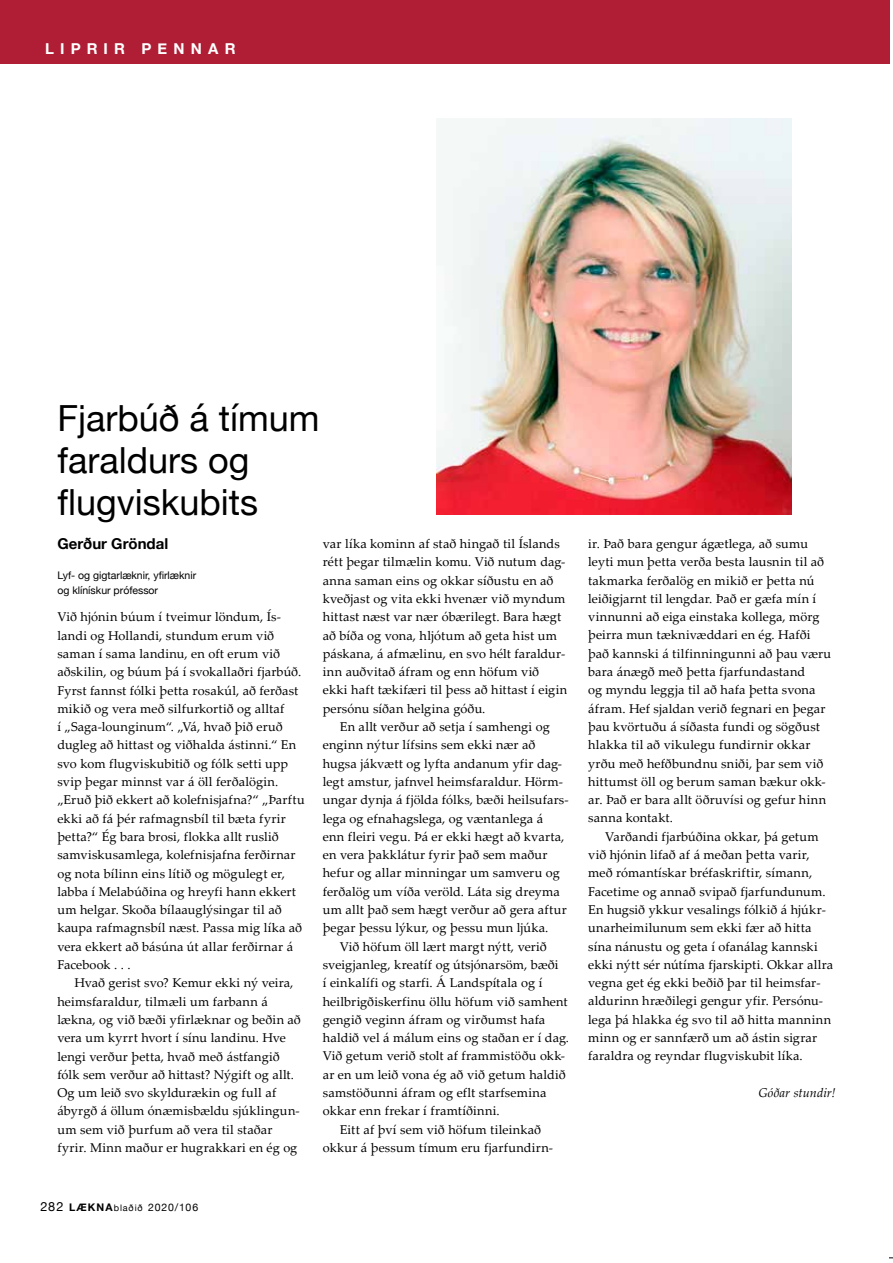
<style>
.page{position:relative;width:893px;height:1263px;background:#fff}
.page>*{position:absolute;margin:0;border:0;box-sizing:border-box;transform-origin:0 0}
.t1{font:36px/42px "Helvetica Neue";color:#000}
.t2{font:700 15px "Helvetica Neue";color:#000}
.t3{font:700 15px "Helvetica Neue";letter-spacing:.41em;color:#fff}
.t4{font:12.75px/18.3px "Palatino Linotype";letter-spacing:.01em;color:#000}
.t5{font:italic 12.75px "Palatino Linotype";letter-spacing:.005em;color:#000}
.t6{font:10.5px/15px "Helvetica Neue";color:#000}
.s1{font-size:12.75px}
.s2{font-weight:700}
.s3{font-size:9px}
</style>
<div class="page">
<div style="left:0;top:0;width:890px;height:64px;background:#b01e35"></div>
<img style="left:436px;top:119px;width:355px;height:395px">
<p class="t3" style="left:45px;top:37px;width:192px">LIPRIR PENNAR</p>
<h1 class="t1" style="left:57px;top:399px;width:264px">Fjarbúð á tímum faraldurs og flugviskubits</h1>
<p class="t2" style="left:57px;top:532px;width:112px">Gerður Gröndal</p>
<p class="t6" style="left:57px;top:568px;width:140px">Lyf- og gigtarlæknir, yfirlæknir og klínískur prófessor</p>
<p class="t4" style="left:57px;top:607px;width:249px">Við hjónin búum í tveimur löndum, Ís&shy;landi og Hollandi, stundum erum við saman í sama landinu, en oft erum við aðskilin, og búum þá í svokallaðri fjarbúð.<br>Fyrst fannst fólki þetta rosakúl, að ferðast mikið og vera með silfurkortið og alltaf<br>í „Saga-lounginum“. „Vá, hvað þið eruð dugleg að hittast og viðhalda ástinni.“ En svo kom flugviskubitið og fólk setti upp svip þegar minnst var á öll ferðalögin. „Eruð þið ekkert að kolefnisjafna?“ „Þarftu ekki að fá þér rafmagnsbíl til bæta fyrir þetta?“ Ég bara brosi, flokka allt ruslið samviskusamlega, kolefnisjafna ferðirnar og nota bílinn eins lítið og mögulegt er, labba í Melabúðina og hreyfi hann ekkert um helgar. Skoða bílaauglýsingar til að kaupa rafmagnsbíl næst. Passa mig líka að vera ekkert að básúna út allar ferðirnar á Facebook . . .</p>
<p class="t4" style="left:57px;top:973px;width:245px;text-indent:17px">Hvað gerist svo? Kemur ekki ný veira, heimsfaraldur, tilmæli um farbann á lækna, og við bæði yfirlæknar og beðin að vera um kyrrt hvort í sínu landinu. Hve lengi verður þetta, hvað með ástfangið fólk sem verður að hittast? Nýgift og allt.<br>Og um leið svo skyldurækin og full af ábyrgð á öllum ónæmisbældu sjúklingun&shy;um sem við þurfum að vera til staðar fyrir. Minn maður er hugrakkari en ég og</p>
<p class="t4" style="left:323px;top:534px;width:246px">var líka kominn af stað hingað til Íslands rétt þegar tilmælin komu. Við nutum dag&shy;anna saman eins og okkar síðustu en að kveðjast og vita ekki hvenær við myndum hittast næst var nær óbærilegt. Bara hægt að bíða og vona, hljótum að geta hist um páskana, á afmælinu, en svo hélt faraldur&shy;inn auðvitað áfram og enn höfum við ekki haft tækifæri til þess að hittast í eigin persónu síðan helgina góðu.</p>
<p class="t4" style="left:340px;top:717px;width:212px">En allt verður að setja í samhengi og</p>
<p class="t4" style="left:323px;top:735px;width:214px">enginn nýtur lífsins sem ekki nær að</p>
<p class="t4" style="left:323px;top:754px;width:241px">hugsa jákvætt og lyfta andanum yfir dag-</p>
<p class="t4" style="left:323px;top:772px;width:242px">legt amstur, jafnvel heimsfaraldur. Hörm-</p>
<p class="t4" style="left:323px;top:790px;width:248px">ungar dynja á fjölda fólks, bæði heilsufars-</p>
<p class="t4" style="left:323px;top:808px;width:222px">lega og efnahagslega, og væntanlega á</p>
<p class="t4" style="left:323px;top:827px;width:243px">enn fleiri vegu. Þá er ekki hægt að kvarta,</p>
<p class="t4" style="left:323px;top:845px;width:226px">en vera þakklátur fyrir það sem maður</p>
<p class="t4" style="left:323px;top:863px;width:239px">hefur og allar minningar um samveru og</p>
<p class="t4" style="left:323px;top:882px;width:239px">ferðalög um víða veröld. Láta sig dreyma</p>
<p class="t4" style="left:323px;top:900px;width:245px">um allt það sem hægt verður að gera aftur</p>
<p class="t4" style="left:323px;top:918px;width:227px">þegar þessu lýkur, og þessu mun ljúka.</p>
<p class="t4" style="left:340px;top:937px;width:209px">Við höfum öll lært margt nýtt, verið</p>
<p class="t4" style="left:323px;top:955px;width:237px">sveigjanleg, kreatíf og útsjónarsöm, bæði</p>
<p class="t4" style="left:323px;top:973px;width:221px">í einkalífi og starfi. Á Landspítala og í</p>
<p class="t4" style="left:323px;top:991px;width:246px">heilbrigðiskerfinu öllu höfum við samhent</p>
<p class="t4" style="left:323px;top:1010px;width:224px">gengið veginn áfram og virðumst hafa</p>
<p class="t4" style="left:323px;top:1028px;width:248px">haldið vel á málum eins og staðan er í dag.</p>
<p class="t4" style="left:323px;top:1046px;width:244px">Við getum verið stolt af frammistöðu okk-</p>
<p class="t4" style="left:323px;top:1065px;width:245px">ar en um leið vona ég að við getum haldið</p>
<p class="t4" style="left:323px;top:1083px;width:225px">samstöðunni áfram og eflt starfsemina</p>
<p class="t4" style="left:323px;top:1101px;width:178px">okkar enn frekar í framtíðinni.</p>
<p class="t4" style="left:340px;top:1119px;width:203px">Eitt af því sem við höfum tileinkað</p>
<p class="t4" style="left:323px;top:1138px;width:232px">okkur á þessum tímum eru fjarfundirn-</p>
<p class="t6" style="left:40px;top:1201px;width:159px"><span class="s1">282</span> <span class="s2">LÆKNA</span><span class="s3">blaðið</span> 2020/106</p>
<p class="t4" style="left:588px;top:534px;width:245px">ir. Það bara gengur ágætlega, að sumu leyti mun þetta verða besta lausnin til að takmarka ferðalög en mikið er þetta nú leiðigjarnt til lengdar. Það er gæfa mín í vinnunni að eiga einstaka kollega, mörg þeirra mun tæknivæddari en ég. Hafði það kannski á tilfinningunni að þau væru bara ánægð með þetta fjarfundastand<br>og myndu leggja til að hafa þetta svona áfram. Hef sjaldan verið fegnari en þegar þau kvörtuðu á síðasta fundi og sögðust hlakka til að vikulegu fundirnir okkar yrðu með hefðbundnu sniði, þar sem við hittumst öll og berum saman bækur okk&shy;ar. Það er bara allt öðruvísi og gefur hinn sanna kontakt.</p>
<p class="t4" style="left:588px;top:827px;width:246px;text-indent:17px">Varðandi fjarbúðina okkar, þá getum við hjónin lifað af á meðan þetta varir, með rómantískar bréfaskriftir, símann, Facetime og annað svipað fjarfundunum.<br>En hugsið ykkur vesalings fólkið á hjúkr&shy;unarheimilunum sem ekki fær að hitta sína nánustu og geta í ofanálag kannski ekki nýtt sér nútíma fjarskipti. Okkar allra vegna get ég ekki beðið þar til heimsfar&shy;aldurinn hræðilegi gengur yfir. Persónu&shy;lega þá hlakka ég svo til að hitta manninn minn og er sannfærð um að ástin sigrar faraldra og reyndar flugviskubit líka.</p>
<p class="t5" style="left:758px;top:1083px;width:79px">Góðar stundir!</p>
</div>
